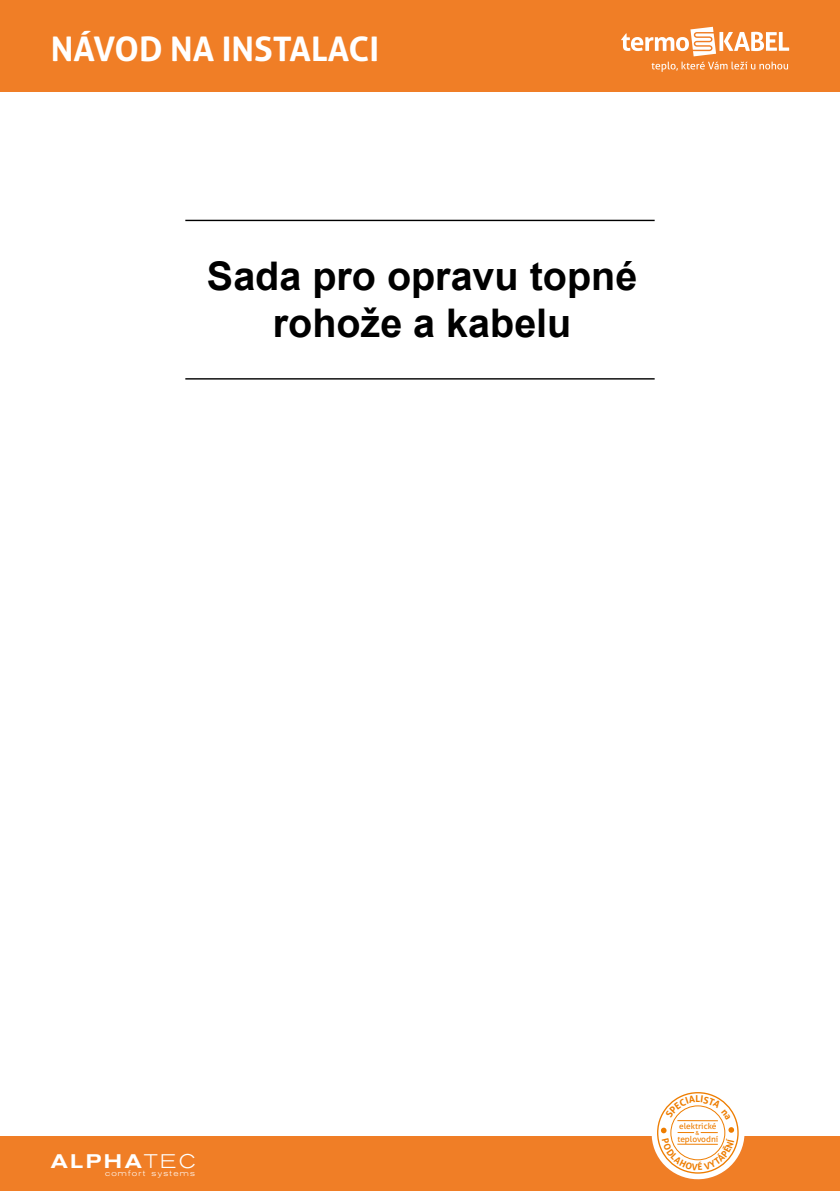
<style>
.page{position:relative;width:840px;height:1191px;background:#fff}
.page>*{position:absolute;margin:0;border:0;box-sizing:border-box;transform-origin:0 0}
.t1{font:700 39.4px/47.4px "Arial";color:#000;text-align:center}
.t2{font:700 33.8px "Aller";color:#fff}
.t3{font:500 expanded 19.6px "Akzidenz Grotesk Pro";letter-spacing:.125em;color:#fff}
.t4{font:700 9.4px "Aller";color:#ee7d00}
.t5{font:8.4px/12.4px "Aller";letter-spacing:-.005em;color:#ee7d00}
.t6{font:300 expanded 7.8px "Akzidenz Grotesk Pro";letter-spacing:.16em;color:#fff}
.t7{font:5.8px "Unit Pro";color:#ee7d00}
.s1{font-weight:300}
</style>
<div class="page">
<div style="left:0;top:1136px;width:839px;height:55px;background:#f07e26"></div>
<div style="left:0;top:0;width:839px;height:92px;background:#f07e26"></div>
<svg style="left:621px;top:27px;width:167px;height:29px"></svg>
<svg style="left:651px;top:62px;width:136px;height:10px"></svg>
<hr style="left:185px;top:378px;width:469px;height:1px;background:#000">
<hr style="left:185px;top:220px;width:469px;height:1px;background:#000">
<svg style="left:651px;top:1092px;width:94px;height:88px"></svg>
<p class="t2" style="left:51px;top:28px;width:330px">NÁVOD NA INSTALACI</p>
<p class="t1" style="left:207px;top:253px;width:431px">Sada pro opravu topné rohože a kabelu</p>
<p class="t3" style="left:51px;top:1148px;width:146px">ALPHA<span class="s1">TEC</span></p>
<p class="t6" style="left:105px;top:1168px;width:91px">comfort systems</p>
<p class="t4" style="left:695px;top:1093px;width:6px">L</p>
<p class="t5" style="left:677px;top:1120px;width:42px">elektrické teplovodní</p>
<p class="t7" style="left:695px;top:1129px;width:5px">&amp;</p>
</div>
